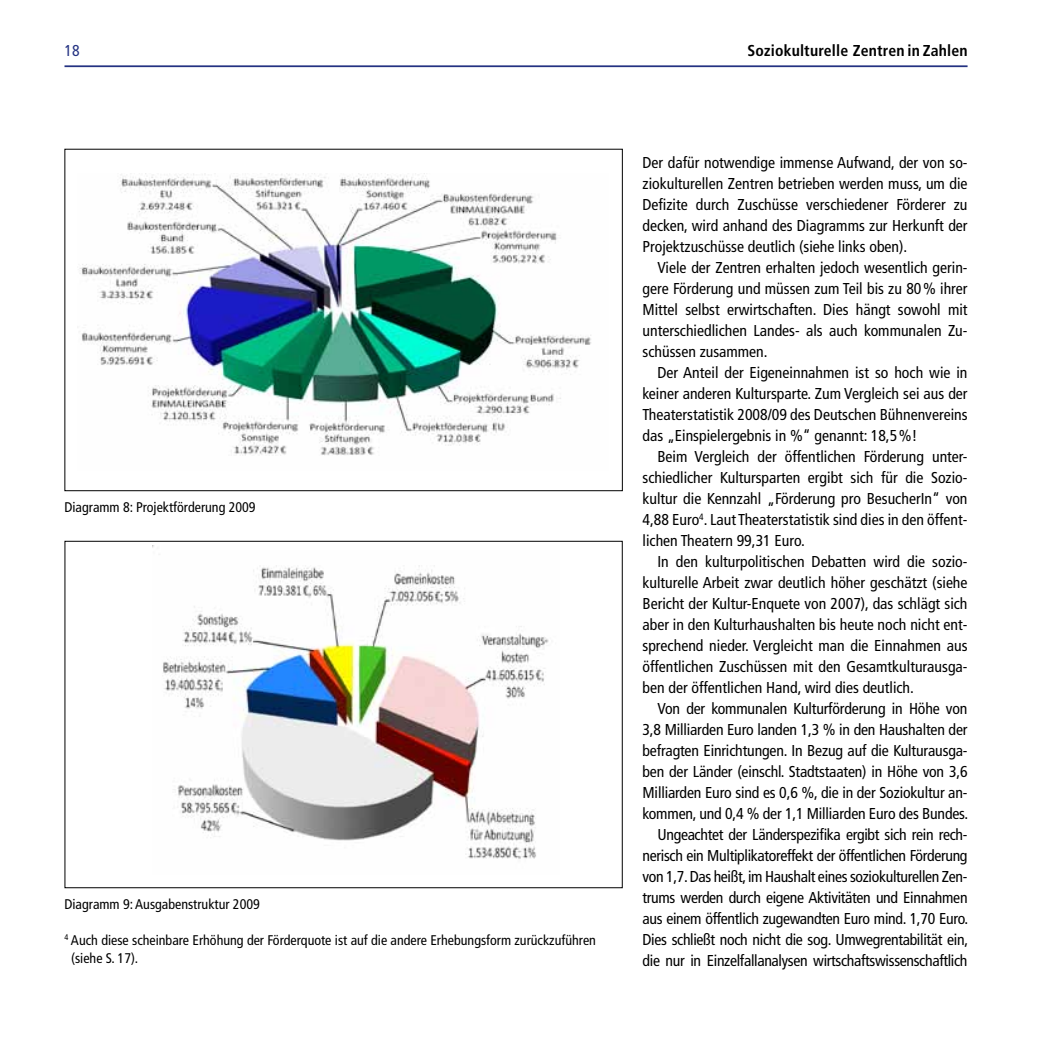
<style>
.page{position:relative;width:1042px;height:1042px;background:#fff}
.page>*{position:absolute;margin:0;border:0;box-sizing:border-box;transform-origin:0 0}
.t1{font:condensed 15.75px/21px "Frutiger LT Com";letter-spacing:-.01em;color:#000;text-align:justify}
.t2{font:700 condensed 15.75px "Frutiger LT Com";letter-spacing:.01em;color:#000}
.t3{font:condensed 15.75px "Frutiger LT Com";color:#243282}
.t4{font:condensed 14px/18px "Frutiger LT Com";color:#000}
</style>
<div class="page">
<hr style="left:64px;top:65px;width:903px;height:2px;background:#243282">
<img style="left:152px;top:546px;width:397px;height:313px">
<img style="left:79px;top:174px;width:512px;height:282px">
<p class="t3" style="left:64px;top:42px;width:17px">18</p>
<p class="t2" style="left:747px;top:42px;width:221px">Soziokulturelle Zentren in Zahlen</p>
<p class="t4" style="left:64px;top:498px;width:193px">Diagramm 8: Projektförderung 2009</p>
<p class="t4" style="left:64px;top:895px;width:197px">Diagramm 9: Ausgabenstruktur 2009</p>
<p class="t4" style="left:71px;top:931px;width:526px;text-indent:-7px"><sup>4</sup> Auch diese scheinbare Erhöhung der Förderquote ist auf die andere Erhebungsform zurückzuführen (siehe S. 17).</p>
<p class="t1" style="left:642px;top:152px;width:326px">Der dafür notwendige immense Aufwand, der von so&shy;ziokulturellen Zentren betrieben werden muss, um die Defizite durch Zuschüsse verschiedener Förderer zu decken, wird anhand des Diagramms zur Herkunft der Projektzuschüsse deutlich (siehe links oben).</p>
<p class="t1" style="left:642px;top:257px;width:326px;text-indent:15px">Viele der Zentren erhalten jedoch wesentlich gerin&shy;gere Förderung und müssen zum Teil bis zu 80% ihrer Mittel selbst erwirtschaften. Dies hängt sowohl mit unterschiedlichen Landes- als auch kommunalen Zu&shy;schüssen zusammen.</p>
<p class="t1" style="left:642px;top:362px;width:326px;text-indent:15px">Der Anteil der Eigeneinnahmen ist so hoch wie in keiner anderen Kultursparte. Zum Vergleich sei aus der Theaterstatistik 2008/09 des Deutschen Bühnenvereins das „Einspielergebnis in %“ genannt: 18,5%!</p>
<p class="t1" style="left:642px;top:446px;width:326px;text-indent:15px">Beim Vergleich der öffentlichen Förderung unter&shy;schiedlicher Kultursparten ergibt sich für die Sozio&shy;kultur die Kennzahl „Förderung pro BesucherIn“ von 4,88 Euro<sup>4</sup>. Laut Theaterstatistik sind dies in den öffent&shy;lichen Theatern 99,31 Euro.</p>
<p class="t1" style="left:642px;top:551px;width:326px;text-indent:15px">In den kulturpolitischen Debatten wird die sozio&shy;kulturelle Arbeit zwar deutlich höher geschätzt (siehe Bericht der Kultur-Enquete von 2007), das schlägt sich aber in den Kulturhaushalten bis heute noch nicht ent&shy;sprechend nieder. Vergleicht man die Einnahmen aus öffentlichen Zuschüssen mit den Gesamtkulturausga&shy;ben der öffentlichen Hand, wird dies deutlich.</p>
<p class="t1" style="left:642px;top:698px;width:327px;text-align:right">Von der kommunalen Kulturförderung in Höhe von 3,8 Milliarden Euro landen 1,3 % in den Haushalten der befragten Einrichtungen. In Bezug auf die Kulturausga&shy;ben der Länder (einschl. Stadtstaaten) in Höhe von 3,6<br>Milliarden Euro sind es 0,6 %, die in der Soziokultur an&shy;kommen, und 0,4 % der 1,1 Milliarden Euro des Bundes.<br>Ungeachtet der Länderspezifika ergibt sich rein rech&shy;nerisch ein Multiplikatoreffekt der öffentlichen Förderung von 1,7. Das heißt, im Haushalt eines soziokulturellen Zen&shy;trums werden durch eigene Aktivitäten und Einnahmen aus einem öffentlich zugewandten Euro mind. 1,70 Euro.<br>Dies schließt noch nicht die sog. Umwegrentabilität ein, die nur in Einzelfallanalysen wirtschaftswissenschaftlich</p>
</div>
